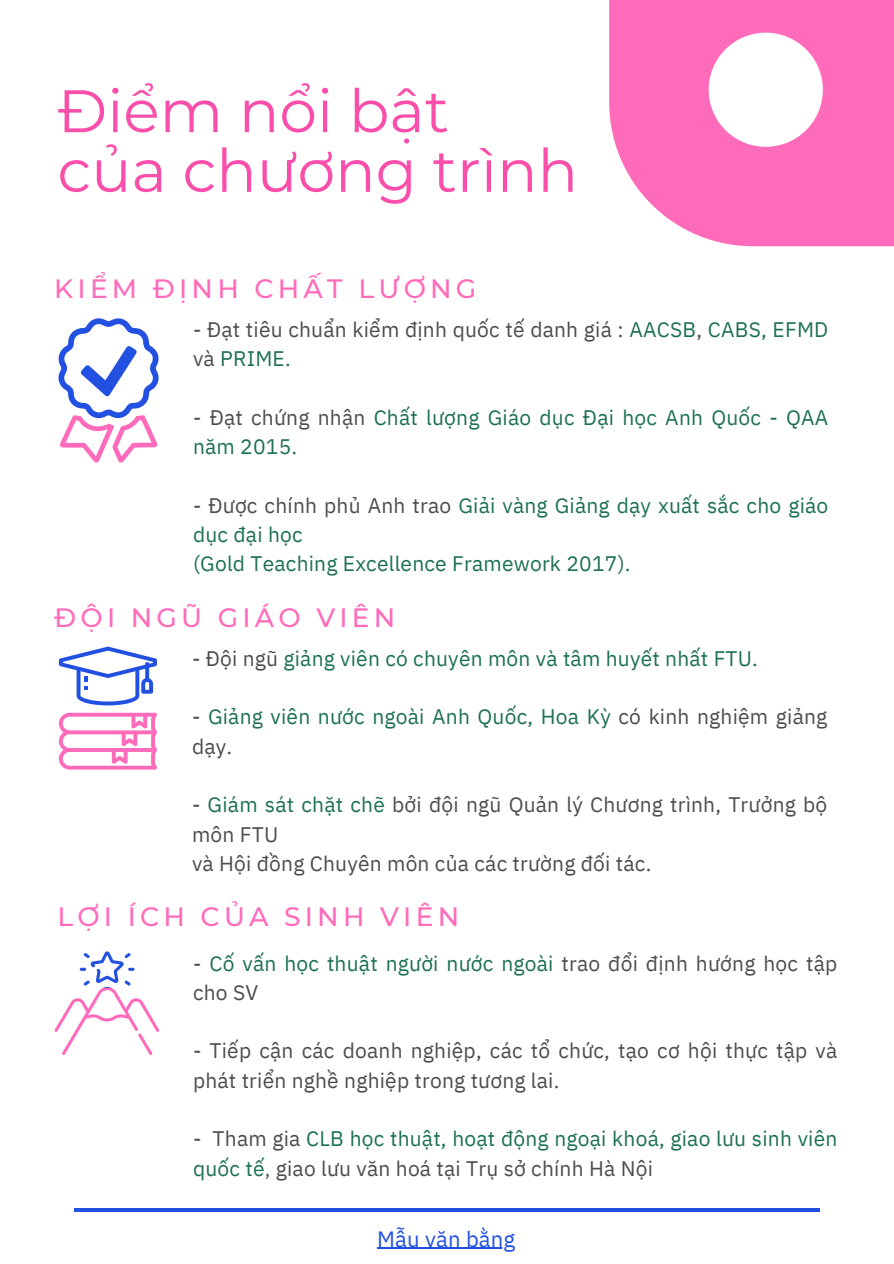
<style>
.page{position:relative;width:894px;height:1264px;background:#fff}
.page>*{position:absolute;margin:0;border:0;box-sizing:border-box;transform-origin:0 0}
.t1{font:59.85px/59.7px "Montserrat";color:#fa4eab}
.t2{font:500 26.4px "Montserrat";letter-spacing:.16em;color:#ff6bbb}
.t3{font:22.05px "IBM Plex Sans";letter-spacing:.005em;color:#2251e2}
.t4{font:21px/29.2px "IBM Plex Sans";letter-spacing:.01em;color:#1d7151}
.t5{font:21px/29.2px "IBM Plex Sans";letter-spacing:.01em;color:#4d4d4d}
.s1{color:#1d7151}
.s2{color:#4d4d4d}
.s3{color:#656263}
</style>
<div class="page">
<hr style="left:74px;top:1208px;width:745px;height:3px;background:#2251e2">
<svg style="left:609px;top:0;width:284px;height:246px;fill:#ff6bbb"></svg>
<svg style="left:59px;top:646px;width:98px;height:59px"></svg>
<svg style="left:59px;top:712px;width:98px;height:57px"></svg>
<svg style="left:58px;top:318px;width:101px;height:144px"></svg>
<hr style="left:377px;top:1247px;width:138px;height:1px;background:#2251e2">
<svg style="left:54px;top:951px;width:105px;height:103px"></svg>
<h1 class="t1" style="left:57px;top:81px;width:522px">Điểm nổi bật<br>của chương trình</h1>
<p class="t2" style="left:54px;top:272px;width:423px">KIỂM ĐỊNH CHẤT LƯỢNG</p>
<p class="t5" style="left:193px;top:314px;width:636px">- Đạt tiêu chuẩn kiểm định quốc tế danh giá : <span class="s1">AACSB</span>, <span class="s1">CABS, EFMD </span>và <span class="s1">PRIME.</span></p>
<p class="t4" style="left:193px;top:402px;width:636px"><span class="s2">- Đạt chứng nhận</span> Chất lượng Giáo dục Đại học Anh Quốc - QAA năm 2015.</p>
<p class="t4" style="left:193px;top:490px;width:636px"><span class="s2">- Được chính phủ Anh trao</span> Giải vàng Giảng dạy xuất sắc cho giáo dục đại học<br>(Gold Teaching Excellence Framework 2017).</p>
<p class="t2" style="left:54px;top:601px;width:342px">ĐỘI NGŨ GIÁO VIÊN</p>
<p class="t4" style="left:192px;top:643px;width:567px"><span class="s2">- Đội ngũ</span> giảng viên có chuyên môn và tâm huyết nhất FTU.</p>
<p class="t4" style="left:192px;top:702px;width:636px"><span class="s2">-</span> Giảng viên nước ngoài Anh Quốc, Hoa Kỳ <span class="s2">có kinh nghiệm giảng dạy.</span></p>
<p class="t5" style="left:192px;top:789px;width:636px">- <span class="s1">Giám sát chặt chẽ</span> bởi đội ngũ Quản lý Chương trình, Trưởng bộ môn FTU<br>và Hội đồng Chuyên môn của các trường đối tác.</p>
<p class="t2" style="left:57px;top:900px;width:403px">LỢI ÍCH CỦA SINH VIÊN</p>
<p class="t5" style="left:193px;top:948px;width:645px">- <span class="s1">Cố vấn học thuật người nước ngoài</span> trao đổi định hướng học tập cho SV</p>
<p class="t5" style="left:193px;top:1035px;width:645px">- Tiếp cận các doanh nghiệp, các tổ chức, tạo cơ hội thực tập và phát triển nghề nghiệp trong tương lai.</p>
<p class="t4" style="left:193px;top:1123px;width:645px"><span class="s2">- Tham gia</span> CLB học thuật, hoạt động ngoại khoá, giao lưu sinh viên quốc tế<span class="s3">,</span> <span class="s2">giao lưu văn hoá tại Trụ sở chính Hà Nội</span></p>
<p class="t3" style="left:377px;top:1223px;width:139px">Mẫu văn bằng</p>
</div>
